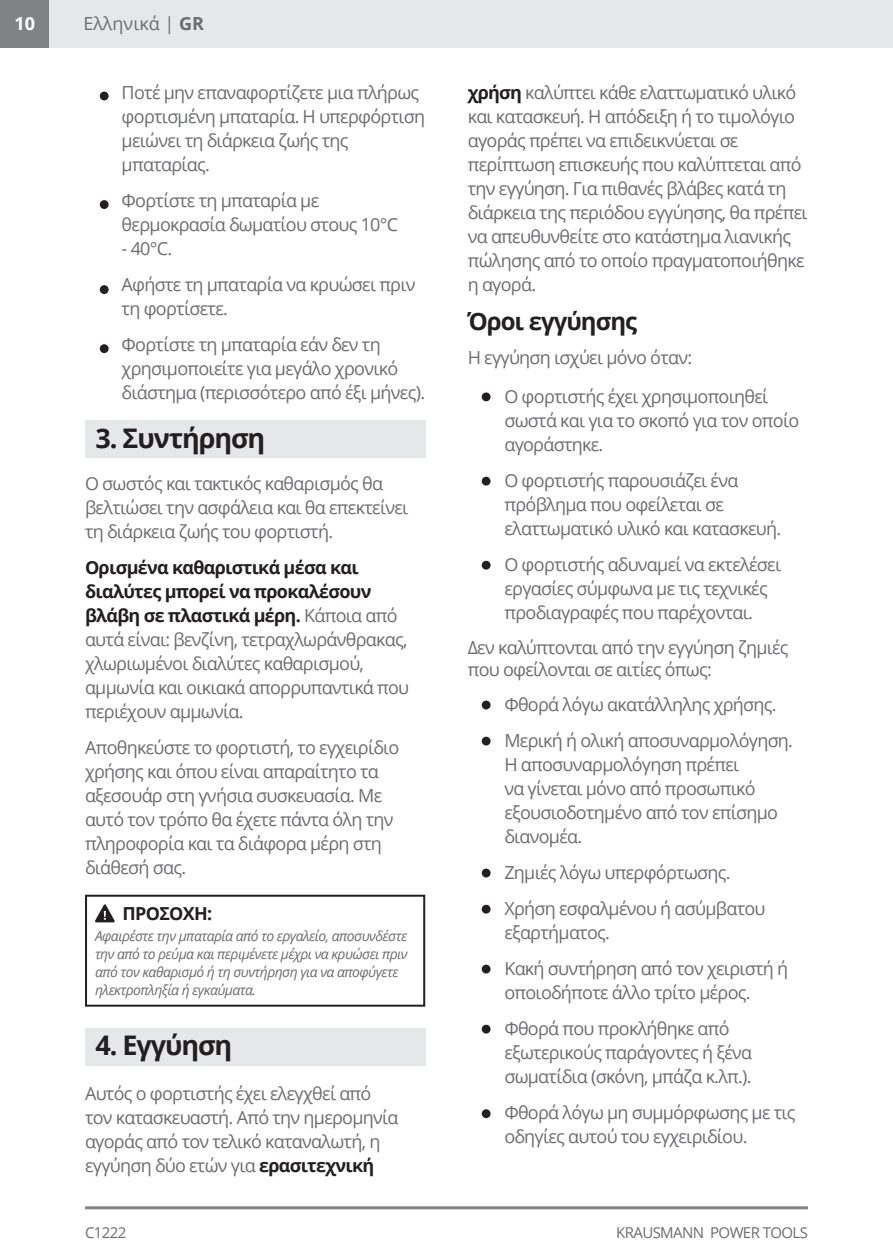
<style>
.page{position:relative;width:893px;height:1259px;background:#fff}
.page>*{position:absolute;margin:0;border:0;box-sizing:border-box;transform-origin:0 0}
.t1{font:700 27px "Open Sans";letter-spacing:-.04em;color:#231f20}
.t2{font:700 24px "Open Sans";letter-spacing:-.04em;color:#231f20}
.t3{font:18px/24px "Open Sans";letter-spacing:-.04em;color:#6c6d70}
.t4{font:18px "Open Sans";color:#6c6d70}
.t5{font:700 18px "Open Sans";letter-spacing:-.04em;color:#231f20}
.t6{font:700 18px "Open Sans";color:#fff}
.t7{font:15px "Open Sans";letter-spacing:-.04em;color:#6c6d70}
.t8{font:italic 13.8px/18px "Open Sans";letter-spacing:-.04em;color:#6c6d70}
.s1{font-weight:700}
.s2{font-weight:700;color:#231f20}
</style>
<div class="page">
<div style="left:0;top:0;width:49px;height:48px;background:#808285"></div>
<hr style="left:85px;top:1206px;width:723px;height:3px;background:#808285">
<div style="left:100px;top:92px;width:9px;height:8px;background:#231f20;border-radius:50%"></div>
<div style="left:100px;top:200px;width:9px;height:9px;background:#231f20;border-radius:50%"></div>
<div style="left:100px;top:285px;width:9px;height:9px;background:#231f20;border-radius:50%"></div>
<div style="left:100px;top:344px;width:9px;height:9px;background:#231f20;border-radius:50%"></div>
<div style="left:85px;top:420px;width:340px;height:38px;background:#e6e7e9"></div>
<div style="left:482px;top:392px;width:9px;height:9px;background:#231f20;border-radius:50%"></div>
<div style="left:482px;top:477px;width:9px;height:8px;background:#231f20;border-radius:50%"></div>
<div style="left:482px;top:561px;width:9px;height:8px;background:#231f20;border-radius:50%"></div>
<div style="left:85px;top:1027px;width:340px;height:38px;background:#e6e7e9"></div>
<div style="left:85px;top:894px;width:340px;height:112px;border:2px solid #231f20"></div>
<svg style="left:95px;top:904px;width:20px;height:18px"></svg>
<div style="left:482px;top:700px;width:9px;height:9px;background:#231f20;border-radius:50%"></div>
<div style="left:482px;top:868px;width:9px;height:9px;background:#231f20;border-radius:50%"></div>
<div style="left:482px;top:904px;width:9px;height:9px;background:#231f20;border-radius:50%"></div>
<div style="left:482px;top:964px;width:9px;height:9px;background:#231f20;border-radius:50%"></div>
<div style="left:482px;top:1024px;width:9px;height:9px;background:#231f20;border-radius:50%"></div>
<div style="left:482px;top:1109px;width:9px;height:9px;background:#231f20;border-radius:50%"></div>
<div style="left:482px;top:736px;width:9px;height:9px;background:#231f20;border-radius:50%"></div>
<div style="left:49px;top:0;width:844px;height:48px;background:#e6e7e9"></div>
<p class="t6" style="left:14px;top:11px;width:22px">10</p>
<p class="t4" style="left:83px;top:11px;width:122px">Ελληνικά | <span class="s1">GR</span></p>
<p class="t3" style="left:122px;top:80px;width:305px">Ποτέ μην επαναφορτίζετε μια πλήρως φορτισμένη μπαταρία. Η υπερφόρτιση μειώνει τη διάρκεια ζωής της μπαταρίας.</p>
<p class="t3" style="left:122px;top:188px;width:278px">Φορτίστε τη μπαταρία με θερμοκρασία δωματίου στους 10°C</p>
<p class="t3" style="left:122px;top:230px;width:295px;line-height:36px">- 40°C.<br>Αφήστε τη μπαταρία να κρυώσει πριν</p>
<p class="t3" style="left:122px;top:290px;width:261px;line-height:36px">τη φορτίσετε.<br>Φορτίστε τη μπαταρία εάν δεν τη</p>
<p class="t3" style="left:122px;top:356px;width:305px">χρησιμοποιείτε για μεγάλο χρονικό διάστημα (περισσότερο από έξι μήνες).</p>
<h1 class="t1" style="left:96px;top:419px;width:171px">3. Συντήρηση</h1>
<p class="t3" style="left:85px;top:470px;width:325px">Ο σωστός και τακτικός καθαρισμός θα βελτιώσει την ασφάλεια και θα επεκτείνει τη διάρκεια ζωής του φορτιστή.</p>
<p class="t3" style="left:85px;top:554px;width:326px"><span class="s2">Ορισμένα καθαριστικά μέσα και διαλύτες μπορεί να προκαλέσουν βλάβη σε πλαστικά μέρη.</span> Κάποια από αυτά είναι: βενζίνη, τετραχλωράνθρακας, χλωριωμένοι διαλύτες καθαρισμού, αμμωνία και οικιακά απορρυπαντικά που περιέχουν αμμωνία.</p>
<p class="t3" style="left:85px;top:734px;width:316px">Αποθηκεύστε το φορτιστή, το εγχειρίδιο χρήσης και όπου είναι απαραίτητο τα αξεσουάρ στη γνήσια συσκευασία. Με αυτό τον τρόπο θα έχετε πάντα όλη την πληροφορία και τα διάφορα μέρη στη διάθεσή σας.</p>
<p class="t5" style="left:123px;top:900px;width:91px">ΠΡΟΣΟΧΗ:</p>
<p class="t8" style="left:95px;top:926px;width:314px">Aφαιρέστε την μπαταρία από το εργαλείο, αποσυνδέστε την από το ρεύμα και περιμένετε μέχρι να κρυώσει πριν από τον καθαρισμό ή τη συντήρηση για να αποφύγετε ηλεκτροπληξία ή εγκαύματα.</p>
<h1 class="t1" style="left:96px;top:1026px;width:138px">4. Εγγύηση</h1>
<p class="t3" style="left:85px;top:1081px;width:315px">Αυτός ο φορτιστής έχει ελεγχθεί από τον κατασκευαστή. Από την ημερομηνία αγοράς από τον τελικό καταναλωτή, η εγγύηση δύο ετών για <span class="s2">ερασιτεχνική</span></p>
<p class="t3" style="left:468px;top:80px;width:341px"><span class="s2">χρήση</span> καλύπτει κάθε ελαττωματικό υλικό και κατασκευή. Η απόδειξη ή το τιμολόγιο αγοράς πρέπει να επιδεικνύεται σε περίπτωση επισκευής που καλύπτεται από την εγγύηση. Για πιθανές βλάβες κατά τη διάρκεια της περιόδου εγγύησης, θα πρέπει να απευθυνθείτε στο κατάστημα λιανικής πώλησης από το οποίο πραγματοποιήθηκε η αγορά.</p>
<h2 class="t2" style="left:468px;top:305px;width:171px">Όροι εγγύησης</h2>
<p class="t3" style="left:468px;top:345px;width:226px">Η εγγύηση ισχύει μόνο όταν:</p>
<p class="t3" style="left:504px;top:384px;width:296px">Ο φορτιστής έχει χρησιμοποιηθεί σωστά και για το σκοπό για τον οποίο αγοράστηκε.</p>
<p class="t3" style="left:504px;top:468px;width:278px">Ο φορτιστής παρουσιάζει ένα πρόβλημα που οφείλεται σε ελαττωματικό υλικό και κατασκευή.</p>
<p class="t3" style="left:504px;top:552px;width:278px">Ο φορτιστής αδυναμεί να εκτελέσει εργασίες σύμφωνα με τις τεχνικές προδιαγραφές που παρέχονται.</p>
<p class="t3" style="left:468px;top:636px;width:322px;line-height:21.6px">Δεν καλύπτονται από την εγγύηση ζημιές που οφείλονται σε αιτίες όπως:</p>
<p class="t3" style="left:504px;top:686px;width:290px;line-height:36px">Φθορά λόγω ακατάλληλης χρήσης.<br>Μερική ή ολική αποσυναρμολόγηση.</p>
<p class="t3" style="left:504px;top:752px;width:275px">Η αποσυναρμολόγηση πρέπει<br>να γίνεται μόνο από προσωπικό εξουσιοδοτημένο από τον επίσημο διανομέα.</p>
<p class="t3" style="left:504px;top:854px;width:263px;line-height:36px">Ζημιές λόγω υπερφόρτωσης.<br>Xρήση εσφαλμένου ή ασύμβατου</p>
<p class="t3" style="left:504px;top:914px;width:285px;line-height:36px">εξαρτήματος.<br>Kακή συντήρηση από τον χειριστή ή</p>
<p class="t3" style="left:504px;top:974px;width:248px;line-height:36px">οποιοδήποτε άλλο τρίτο μέρος.<br>Φθορά που προκλήθηκε από</p>
<p class="t3" style="left:504px;top:1040px;width:249px">εξωτερικούς παράγοντες ή ξένα σωματίδια (σκόνη, μπάζα κ.λπ.).</p>
<p class="t3" style="left:504px;top:1100px;width:293px">Φθορά λόγω μη συμμόρφωσης με τις οδηγίες αυτού του εγχειριδίου.</p>
<p class="t7" style="left:85px;top:1222px;width:43px">C1222</p>
<p class="t7" style="left:616px;top:1222px;width:193px">KRAUSMANN POWER TOOLS</p>
</div>
